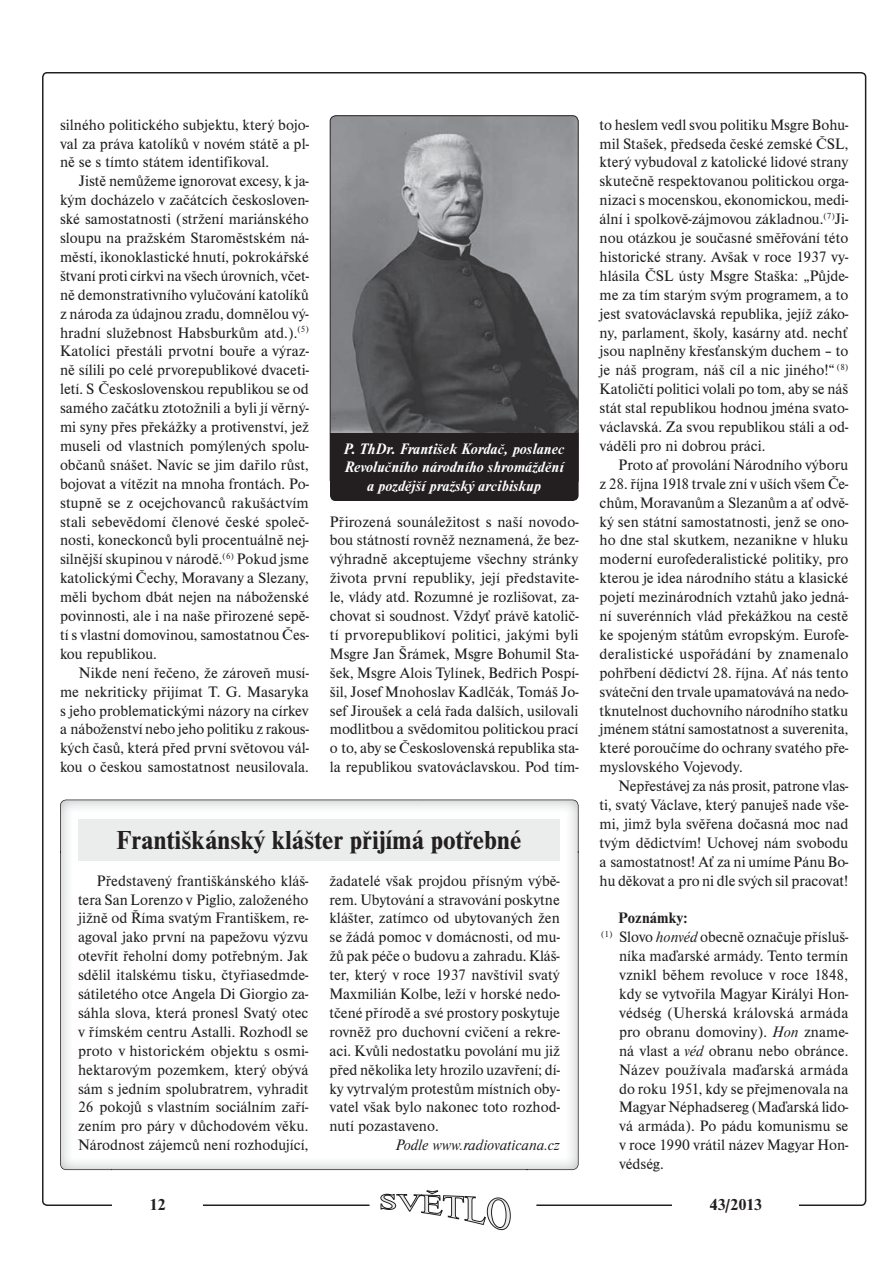
<style>
.page{position:relative;width:893px;height:1263px;background:#fff}
.page>*{position:absolute;margin:0;border:0;box-sizing:border-box;transform-origin:0 0}
.t1{font:700 27px "Nimbus Rom DEE";color:#231f20}
.t2{font:700 16.5px "Nimbus Rom DEE";letter-spacing:-.02em;color:#231f20}
.t3{font:15.75px/18.9px "Nimbus Rom DEE";color:#231f20;text-align:justify}
.t4{font:italic 700 15.75px/18.9px "Nimbus Rom DEE";color:#fff;text-align:center}
.t5{font:italic 15.75px "Nimbus Rom DEE";color:#231f20}
.t6{font:700 15.75px "Nimbus Rom DEE";letter-spacing:.01em;color:#231f20}
.s1{font-style:italic}
</style>
<div class="page">
<svg style="left:380px;top:1190px;width:131px;height:41px"></svg>
<img style="left:60px;top:800px;width:518px;height:52px">
<img style="left:60px;top:852px;width:52px;height:318px">
<img style="left:527px;top:852px;width:51px;height:318px">
<img style="left:111px;top:1168px;width:416px;height:2px">
<div style="left:78px;top:819px;width:482px;height:42px;background:#ebecec"></div>
<img style="left:330px;top:116px;width:248px;height:317px">
<div style="left:330px;top:433px;width:248px;height:68px;background:#231f20"></div>
<p class="t3" style="left:60px;top:116px;width:250px">silného politického subjektu, který bojo&shy;val za práva katolíků v novém státě a pl&shy;ně se s tímto státem identifikoval.</p>
<p class="t3" style="left:60px;top:173px;width:250px;text-indent:19px">Jistě nemůžeme ignorovat excesy, k ja&shy;kým docházelo v začátcích českosloven&shy;ské samostatnosti (stržení mariánského sloupu na pražském Staroměstském ná&shy;městí, ikonoklastické hnutí, pokrokářské štvaní proti církvi na všech úrovních, včet&shy;ně demonstrativního vylučování katolíků z národa za údajnou zradu, domnělou vý&shy;hradní služebnost Habsburkům atd.).<sup>(5)<br></sup>Katolíci přestáli prvotní bouře a výraz&shy;ně sílili po celé prvorepublikové dvaceti&shy;letí. S Československou republikou se od samého začátku ztotožnili a byli jí věrný&shy;mi syny přes překážky a protivenství, jež museli od vlastních pomýlených spolu&shy;občanů snášet. Navíc se jim dařilo růst, bojovat a vítězit na mnoha frontách. Po&shy;stupně se z ocejchovanců rakušáctvím stali sebevědomí členové české společ&shy;nosti, koneckonců byli procentuálně nej&shy;silnější skupinou v národě.<sup>(6)</sup> Pokud jsme katolickými Čechy, Moravany a Slezany, měli bychom dbát nejen na náboženské povinnosti, ale i na naše přirozené sepě&shy;tí s vlastní domovinou, samostatnou Čes&shy;kou republikou.</p>
<p class="t3" style="left:60px;top:664px;width:250px;text-indent:19px">Nikde není řečeno, že zároveň musí&shy;me nekriticky přijímat T. G. Masaryka s jeho problematickými názory na církev a náboženství nebo jeho politiku z rakous&shy;kých časů, která před první světovou vál&shy;kou o českou samostatnost neusilovala.</p>
<p class="t4" style="left:343px;top:440px;width:222px">P. ThDr. František Kordač, poslanec<br>Revolučního národního shromáždění a pozdější pražský arcibiskup</p>
<p class="t3" style="left:330px;top:513px;width:250px">Přirozená sounáležitost s naší novodo&shy;bou státností rovněž neznamená, že bez&shy;výhradně akceptujeme všechny stránky života první republiky, její představite&shy;le, vlády atd. Rozumné je rozlišovat, za&shy;chovat si soudnost. Vždyť právě katolič&shy;tí prvorepublikoví politici, jakými byli Msgre Jan Šrámek, Msgre Bohumil Sta&shy;šek, Msgre Alois Tylínek, Bedřich Pospí&shy;šil, Josef Mnohoslav Kadlčák, Tomáš Jo&shy;sef Jiroušek a celá řada dalších, usilovali modlitbou a svědomitou politickou prací o to, aby se Československá republika sta&shy;la republikou svatováclavskou. Pod tím-</p>
<h1 class="t1" style="left:117px;top:829px;width:406px">Františkánský klášter přijímá potřebné</h1>
<p class="t3" style="left:78px;top:872px;width:232px;text-indent:19px">Představený františkánského kláš&shy;tera San Lorenzo v Piglio, založeného jižně od Říma svatým Františkem, re&shy;agoval jako první na papežovu výzvu otevřít řeholní domy potřebným. Jak sdělil italskému tisku, čtyřiasedmde&shy;sátiletého otce Angela Di Giorgio za&shy;sáhla slova, která pronesl Svatý otec v římském centru Astalli. Rozhodl se proto v historickém objektu s osmi&shy;hektarovým pozemkem, který obývá sám s jedním spolubratrem, vyhradit 26 pokojů s vlastním sociálním zaří&shy;zením pro páry v důchodovém věku.<br>Národnost zájemců není rozhodující,</p>
<p class="t3" style="left:329px;top:872px;width:232px">žadatelé však projdou přísným výbě&shy;rem. Ubytování a stravování poskytne klášter, zatímco od ubytovaných žen se žádá pomoc v domácnosti, od mu&shy;žů pak péče o budovu a zahradu. Kláš&shy;ter, který v roce 1937 navštívil svatý Maxmilián Kolbe, leží v horské nedo&shy;tčené přírodě a své prostory poskytuje rovněž pro duchovní cvičení a rekre&shy;aci. Kvůli nedostatku povolání mu již před několika lety hrozilo uzavření; dí&shy;ky vytrvalým protestům místních oby&shy;vatel však bylo nakonec toto rozhod&shy;nutí pozastaveno.</p>
<p class="t5" style="left:396px;top:1139px;width:165px">Podle www.radiovaticana.cz</p>
<p class="t3" style="left:599px;top:116px;width:250px">to heslem vedl svou politiku Msgre Bohu&shy;mil Stašek, předseda české zemské ČSL, který vybudoval z katolické lidové strany skutečně respektovanou politickou orga&shy;nizaci s mocenskou, ekonomickou, medi&shy;ální i spolkově-zájmovou základnou.<sup>(7)</sup>Ji&shy;nou otázkou je současné směřování této historické strany. Avšak v roce 1937 vy&shy;hlásila ČSL ústy Msgre Staška: „Půjde&shy;me za tím starým svým programem, a to jest svatováclavská republika, jejíž záko&shy;ny, parlament, školy, kasárny atd. nechť jsou naplněny křesťanským duchem – to je náš program, náš cíl a nic jiného!“ <sup>(8)<br></sup>Katoličtí politici volali po tom, aby se náš stát stal republikou hodnou jména svato&shy;václavská. Za svou republikou stáli a od&shy;váděli pro ni dobrou práci.</p>
<p class="t3" style="left:599px;top:456px;width:250px;text-indent:19px">Proto ať provolání Národního výboru z 28. října 1918 trvale zní v uších všem Če&shy;chům, Moravanům a Slezanům a ať odvě&shy;ký sen státní samostatnosti, jenž se ono&shy;ho dne stal skutkem, nezanikne v hluku moderní eurofederalistické politiky, pro kterou je idea národního státu a klasické pojetí mezinárodních vztahů jako jedná&shy;ní suverénních vlád překážkou na cestě ke spojeným státům evropským. Eurofe&shy;deralistické uspořádání by znamenalo pohřbení dědictví 28. října. Ať nás tento sváteční den trvale upamatovává na nedo&shy;tknutelnost duchovního národního statku jménem státní samostatnost a suverenita, které poroučíme do ochrany svatého pře&shy;myslovského Vojevody.</p>
<p class="t3" style="left:599px;top:778px;width:250px;text-indent:19px">Nepřestávej za nás prosit, patrone vlas&shy;ti, svatý Václave, který panuješ nade vše&shy;mi, jimž byla svěřena dočasná moc nad tvým dědictvím! Uchovej nám svobodu a samostatnost! Ať za ni umíme Pánu Bo&shy;hu děkovat a pro ni dle svých sil pracovat!</p>
<p class="t6" style="left:618px;top:912px;width:71px">Poznámky:</p>
<p class="t3" style="left:601px;top:929px;width:249px"><sup>(1)</sup> Slovo <span class="s1">honvéd</span> obecně označuje přísluš-</p>
<p class="t3" style="left:619px;top:948px;width:231px">níka maďarské armády. Tento termín</p>
<p class="t3" style="left:619px;top:967px;width:231px">vznikl během revoluce v roce 1848,</p>
<p class="t3" style="left:619px;top:986px;width:231px">kdy se vytvořila Magyar Királyi Hon-</p>
<p class="t3" style="left:619px;top:1005px;width:231px">védség (Uherská královská armáda</p>
<p class="t3" style="left:619px;top:1023px;width:231px">pro obranu domoviny). <span class="s1">Hon</span> zname-</p>
<p class="t3" style="left:619px;top:1042px;width:231px">ná vlast a <span class="s1">véd</span> obranu nebo obránce.</p>
<p class="t3" style="left:619px;top:1061px;width:231px">Název používala maďarská armáda</p>
<p class="t3" style="left:619px;top:1080px;width:231px">do roku 1951, kdy se přejmenovala na</p>
<p class="t3" style="left:619px;top:1099px;width:231px">Magyar Néphadsereg (Maďarská lido-</p>
<p class="t3" style="left:619px;top:1118px;width:231px">vá armáda). Po pádu komunismu se</p>
<p class="t3" style="left:619px;top:1137px;width:231px">v roce 1990 vrátil název Magyar Hon-</p>
<p class="t3" style="left:619px;top:1156px;width:46px">védség.</p>
<p class="t2" style="left:149px;top:1198px;width:18px">12</p>
<p class="t2" style="left:709px;top:1198px;width:54px">43/2013</p>
</div>
